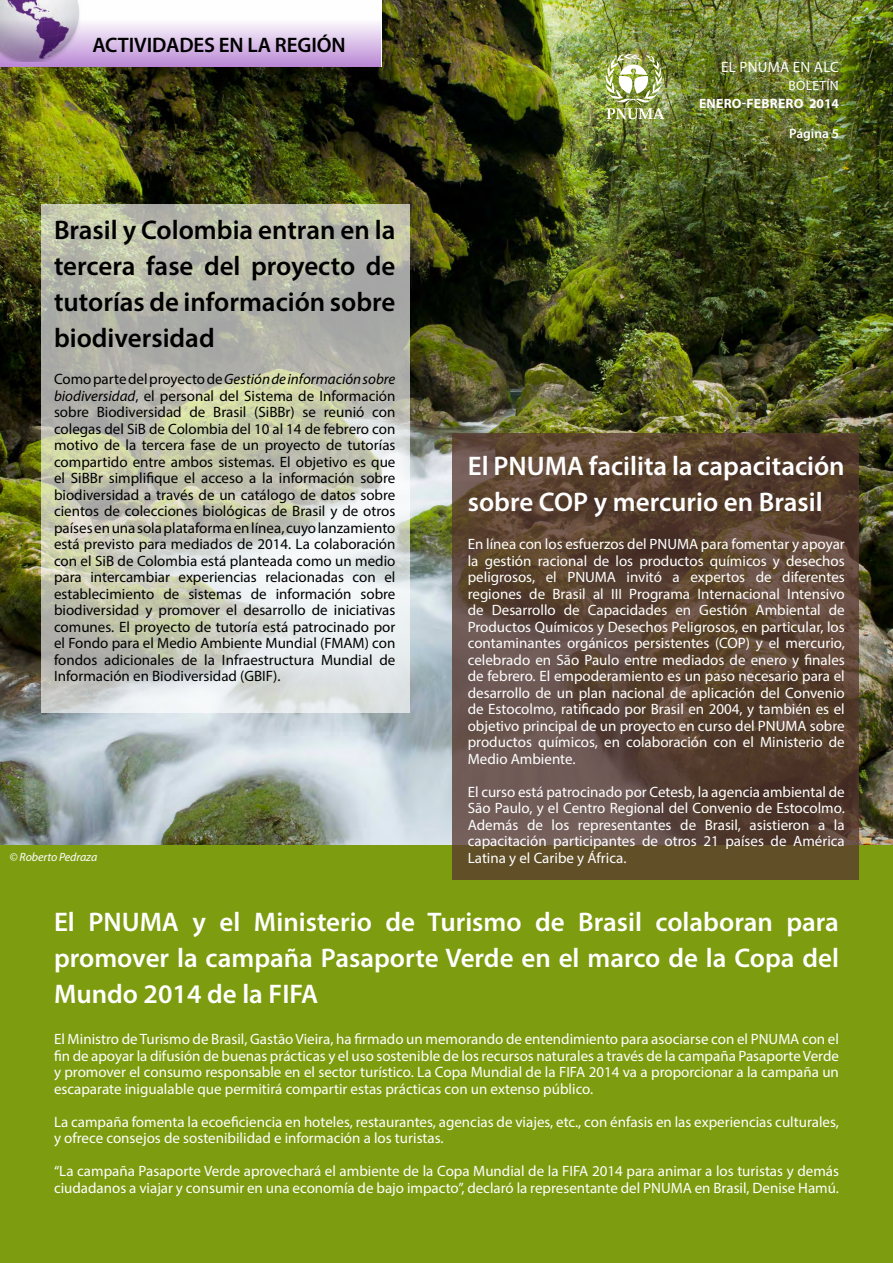
<style>
.page{position:relative;width:893px;height:1263px;background:#fff}
.page>*{position:absolute;margin:0;border:0;box-sizing:border-box;transform-origin:0 0}
.t1{font:600 27px/36px "Myriad Pro";color:#fff}
.t2{font:600 27px/36px "Myriad Pro";color:#000;text-align:justify}
.t3{font:600 21px "Myriad Pro";letter-spacing:-.005em;color:#000}
.t4{font:15px/16.5px "Myriad Pro";color:#fff;text-align:justify}
.t5{font:15px/16.5px "Myriad Pro";color:#000;text-align:justify}
.t6{font:15px "Myriad Pro";letter-spacing:.02em;color:#fff}
.t7{font:700 13.5px "Myriad Pro";letter-spacing:.02em;color:#fff}
.t8{font:13.5px "Myriad Pro";letter-spacing:.02em;color:#fff}
.t9{font:600 13.5px "Myriad Pro";color:#fff}
.t10{font:italic 12px "Myriad Pro";letter-spacing:-.01em;color:#fff}
.s1{font-style:italic}
</style>
<div class="page">
<img style="left:0;top:0;width:893px;height:845px">
<svg style="left:41px;top:205px;width:369px;height:508px;background:#c6c8bc"></svg>
<div style="left:0;top:845px;width:893px;height:418px;background:#7d9c10"></div>
<svg style="left:452px;top:434px;width:407px;height:446px;background:#5d4636"></svg>
<img style="left:605px;top:54px;width:59px;height:65px">
<div style="left:0;top:0;width:381px;height:67px;background:linear-gradient(to bottom,#fff,#bf90d8)"></div>
<img style="left:0;top:0;width:80px;height:62px">
<h2 class="t3" style="left:92px;top:32px;width:255px">ACTIVIDADES EN LA REGIÓN</h2>
<h1 class="t2" style="left:54px;top:211px;width:343px">Brasil y Colombia entran en la tercera fase del proyecto de tutorías de información sobre biodiversidad</h1>
<p class="t5" style="left:54px;top:370px;width:343px">Como parte del proyecto de <span class="s1">Gestión de información sobre biodiversidad</span>, el personal del Sistema de Información sobre Biodiversidad de Brasil (SiBBr) se reunió con colegas del SiB de Colombia del 10 al 14 de febrero con motivo de la tercera fase de un proyecto de tutorías compartido entre ambos sistemas. El objetivo es que el SiBBr simplifique el acceso a la información sobre biodiversidad a través de un catálogo de datos sobre cientos de colecciones biológicas de Brasil y de otros países en una sola plataforma en línea, cuyo lanzamiento está previsto para mediados de 2014. La colaboración con el SiB de Colombia está planteada como un medio para intercambiar experiencias relacionadas con el establecimiento de sistemas de información sobre biodiversidad y promover el desarrollo de iniciativas comunes. El proyecto de tutoría está patrocinado por el Fondo para el Medio Ambiente Mundial (FMAM) con fondos adicionales de la Infraestructura Mundial de Información en Biodiversidad (GBIF).</p>
<p class="t10" style="left:10px;top:850px;width:89px">© Roberto Pedraza</p>
<p class="t6" style="left:721px;top:58px;width:119px">EL PNUMA EN ALC</p>
<p class="t8" style="left:788px;top:77px;width:52px">BOLETÍN</p>
<p class="t7" style="left:699px;top:95px;width:141px">ENERO-FEBRERO 2014</p>
<p class="t9" style="left:789px;top:125px;width:51px">Página 5</p>
<h1 class="t1" style="left:468px;top:447px;width:378px">El PNUMA facilita la capacitación sobre COP y mercurio en Brasil</h1>
<p class="t4" style="left:468px;top:535px;width:379px">En línea con los esfuerzos del PNUMA para fomentar y apoyar la gestión racional de los productos químicos y desechos peligrosos, el PNUMA invitó a expertos de diferentes regiones de Brasil al III Programa Internacional Intensivo de Desarrollo de Capacidades en Gestión Ambiental de Productos Químicos y Desechos Peligrosos, en particular, los contaminantes orgánicos persistentes (COP) y el mercurio, celebrado en São Paulo entre mediados de enero y finales de febrero. El empoderamiento es un paso necesario para el desarrollo de un plan nacional de aplicación del Convenio de Estocolmo, ratificado por Brasil en 2004, y también es el objetivo principal de un proyecto en curso del PNUMA sobre productos químicos, en colaboración con el Ministerio de Medio Ambiente.</p>
<p class="t4" style="left:468px;top:783px;width:379px">El curso está patrocinado por Cetesb, la agencia ambiental de São Paulo, y el Centro Regional del Convenio de Estocolmo.<br>Además de los representantes de Brasil, asistieron a la capacitación participantes de otros 21 países de América Latina y el Caribe y África.</p>
<h1 class="t1" style="left:54px;top:903px;width:786px;text-align:justify">El PNUMA y el Ministerio de Turismo de Brasil colaboran para promover la campaña Pasaporte Verde en el marco de la Copa del Mundo 2014 de la FIFA</h1>
<p class="t4" style="left:54px;top:1030px;width:786px">El Ministro de Turismo de Brasil, Gastão Vieira, ha firmado un memorando de entendimiento para asociarse con el PNUMA con el fin de apoyar la difusión de buenas prácticas y el uso sostenible de los recursos naturales a través de la campaña Pasaporte Verde y promover el consumo responsable en el sector turístico. La Copa Mundial de la FIFA 2014 va a proporcionar a la campaña un escaparate inigualable que permitirá compartir estas prácticas con un extenso público.</p>
<p class="t4" style="left:54px;top:1113px;width:786px">La campaña fomenta la ecoeficiencia en hoteles, restaurantes, agencias de viajes, etc., con énfasis en las experiencias culturales, y ofrece consejos de sostenibilidad e información a los turistas.</p>
<p class="t4" style="left:54px;top:1162px;width:786px">“La campaña Pasaporte Verde aprovechará el ambiente de la Copa Mundial de la FIFA 2014 para animar a los turistas y demás ciudadanos a viajar y consumir en una economía de bajo impacto”, declaró la representante del PNUMA en Brasil, Denise Hamú.</p>
</div>
